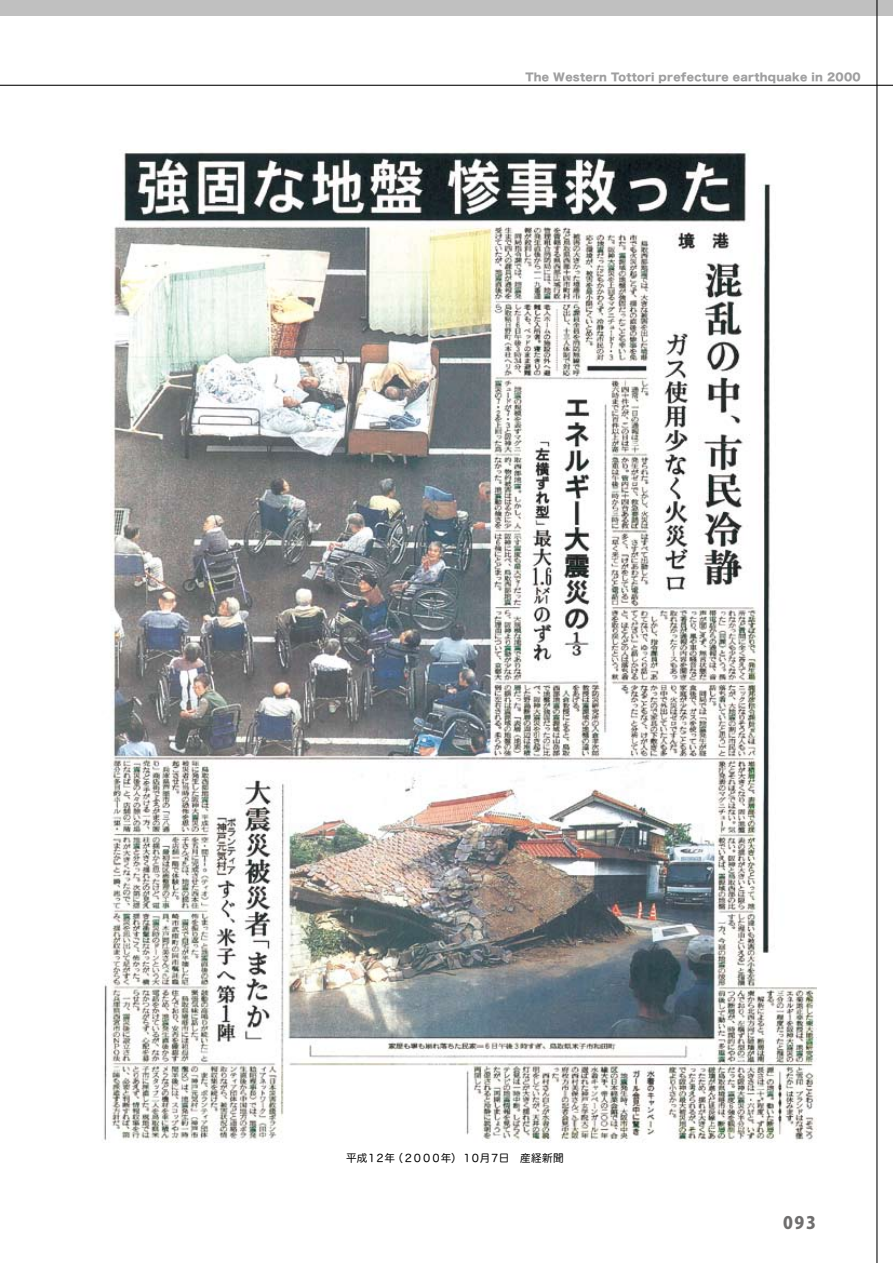
<style>
.page{position:relative;width:893px;height:1263px;background:#fff}
.page>*{position:absolute;margin:0;border:0;box-sizing:border-box;transform-origin:0 0}
.t1{font:800 16.95px "Koz Go Pro";color:#6f6e6e}
.t2{font:10.65px "Hira Kaku Std W8";letter-spacing:.025em;color:#9f9fa0}
.t3{font:10.65px "Hira Maru Pro W4";letter-spacing:-.095em;color:#000}
</style>
<div class="page">
<img style="left:104px;top:149px;width:712px;height:994px">
<div style="left:0;top:0;width:893px;height:15px;background:#c0c0c0"></div>
<hr style="left:876px;top:0;width:1px;height:1263px;background:#000">
<hr style="left:0;top:85px;width:893px;height:1px;background:#000">
<p class="t2" style="left:525px;top:71px;width:337px">The Western Tottori prefecture earthquake in 2000</p>
<p class="t3" style="left:346px;top:1148px;width:219px">平成１２年（２０００年）１０月７日　産経新聞</p>
<h1 class="t1" style="left:783px;top:1212px;width:35px">093</h1>
</div>
